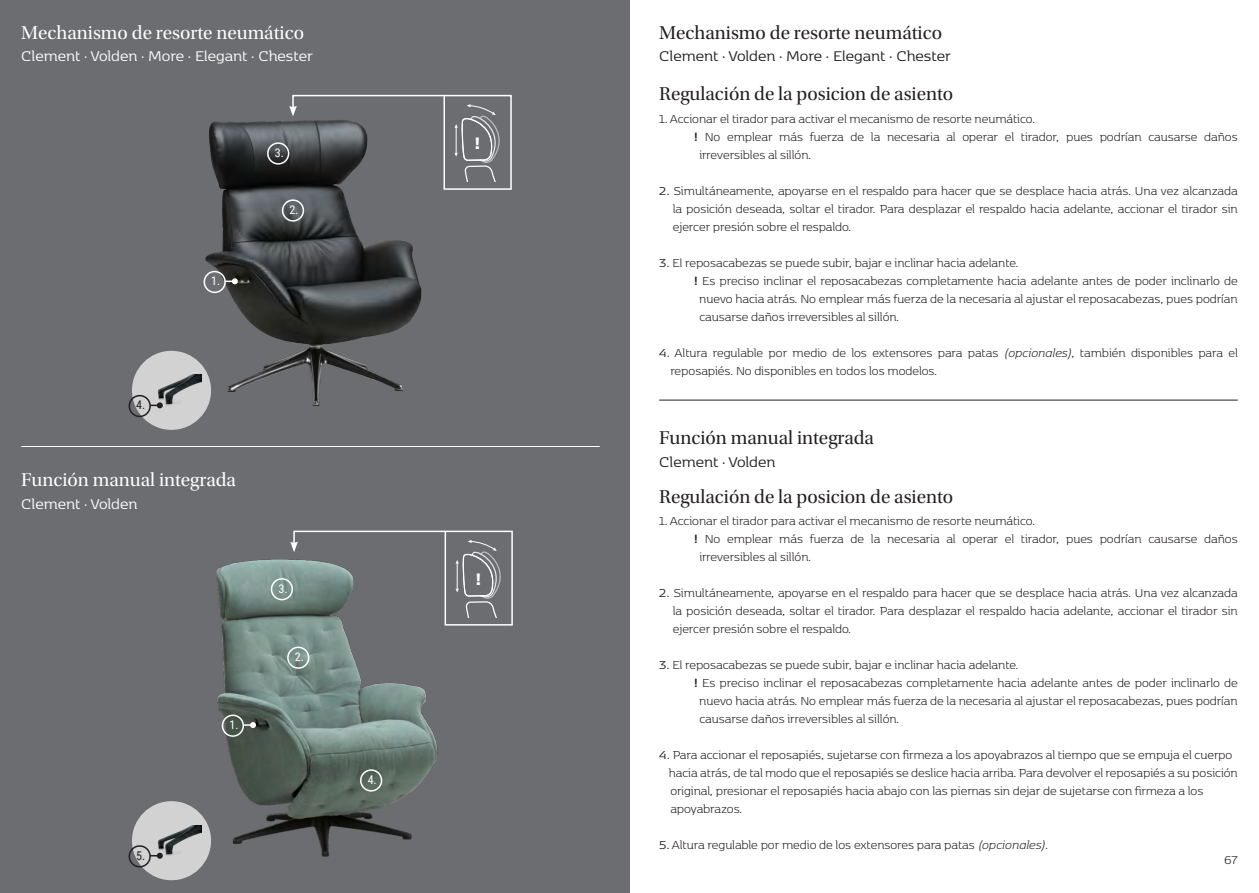
<style>
.page{position:relative;width:1259px;height:893px;background:#fff}
.page>*{position:absolute;margin:0;border:0;box-sizing:border-box;transform-origin:0 0}
.t1{font:19.5px "Utopia Std Subh";color:#231f20}
.t2{font:19.5px "Utopia Std Subh";color:#fff}
.t3{font:16.5px "Kobenhavn";color:#fff}
.t4{font:16.5px "Kobenhavn";color:#231f20}
.t5{font:700 expanded 16.05px "Helvetica Neue LT Std";color:#fff}
.t6{font:300 13.5px/18px "Kobenhavn";color:#231f20;text-align:justify}
.t7{font:12px "Roboto Condensed";color:#fff}
.t8{font:12px "Roboto Condensed";color:#231f20}
.s1{font-weight:700}
.s2{font-weight:400}
.s3{font-style:italic}
</style>
<div class="page">
<div style="left:0;top:0;width:629px;height:893px;background:#6c6d70"></div>
<img style="left:205px;top:120px;width:198px;height:286px">
<svg style="left:454px;top:104px;width:46px;height:78px"></svg>
<div style="left:443px;top:95px;width:69px;height:95px;border:2px solid #fff"></div>
<svg style="left:289px;top:94px;width:156px;height:22px"></svg>
<svg style="left:455px;top:540px;width:46px;height:77px"></svg>
<div style="left:444px;top:531px;width:69px;height:95px;border:2px solid #fff"></div>
<svg style="left:290px;top:530px;width:156px;height:22px"></svg>
<div style="left:204px;top:271px;width:22px;height:22px;border:2px solid #fff;border-radius:50%"></div>
<div style="left:282px;top:199px;width:22px;height:23px;border:2px solid #fff;border-radius:50%"></div>
<div style="left:267px;top:142px;width:22px;height:23px;border:2px solid #fff;border-radius:50%"></div>
<svg style="left:225px;top:278px;width:13px;height:6px"></svg>
<div style="left:132px;top:351px;width:79px;height:79px;background:#d2d2d3;border-radius:50%"></div>
<img style="left:158px;top:375px;width:43px;height:34px">
<div style="left:129px;top:395px;width:22px;height:22px;border:2px solid #231f20;border-radius:50%"></div>
<svg style="left:150px;top:402px;width:13px;height:6px"></svg>
<div style="left:132px;top:801px;width:79px;height:79px;background:#d2d2d3;border-radius:50%"></div>
<img style="left:150px;top:825px;width:51px;height:35px">
<div style="left:129px;top:845px;width:22px;height:22px;border:2px solid #231f20;border-radius:50%"></div>
<svg style="left:150px;top:853px;width:13px;height:6px"></svg>
<hr style="left:21px;top:446px;width:579px;height:1px;background:#fff">
<img style="left:206px;top:559px;width:232px;height:301px">
<div style="left:287px;top:647px;width:22px;height:22px;border:2px solid #fff;border-radius:50%"></div>
<div style="left:360px;top:769px;width:22px;height:23px;border:2px solid #fff;border-radius:50%"></div>
<div style="left:271px;top:578px;width:22px;height:22px;border:2px solid #fff;border-radius:50%"></div>
<div style="left:222px;top:715px;width:22px;height:22px;border:2px solid #fff;border-radius:50%"></div>
<svg style="left:243px;top:722px;width:13px;height:6px"></svg>
<hr style="left:659px;top:400px;width:578px;height:1px;background:#231f20">
<p class="t2" style="left:21px;top:22px;width:284px">Mechanismo de resorte neumático</p>
<p class="t3" style="left:21px;top:45px;width:293px">Clement · Volden · More · Elegant · Chester</p>
<p class="t7" style="left:275px;top:144px;width:11px">3.</p>
<p class="t7" style="left:211px;top:273px;width:11px">1.</p>
<p class="t7" style="left:289px;top:201px;width:11px">2.</p>
<p class="t8" style="left:136px;top:397px;width:11px">4.</p>
<p class="t2" style="left:21px;top:470px;width:216px">Función manual integrada</p>
<p class="t3" style="left:21px;top:493px;width:118px">Clement · Volden</p>
<p class="t7" style="left:229px;top:716px;width:11px">1.</p>
<p class="t7" style="left:278px;top:580px;width:11px">3.</p>
<p class="t7" style="left:295px;top:648px;width:11px">2.</p>
<p class="t8" style="left:136px;top:847px;width:11px">5.</p>
<p class="t7" style="left:368px;top:771px;width:11px">4.</p>
<p class="t5" style="left:474px;top:133px;width:7px">!</p>
<p class="t5" style="left:475px;top:569px;width:7px">!</p>
<p class="t1" style="left:659px;top:22px;width:284px">Mechanismo de resorte neumático</p>
<p class="t4" style="left:659px;top:45px;width:293px">Clement · Volden · More · Elegant · Chester</p>
<p class="t1" style="left:659px;top:84px;width:295px">Regulación de la posicion de asiento</p>
<p class="t6" style="left:659px;top:109px;width:377px">1. Accionar el tirador para activar el mecanismo de resorte neumático.</p>
<p class="t6" style="left:699px;top:127px;width:540px;text-indent:-6px"><span class="s1">!</span> No emplear más fuerza de la necesaria al operar el tirador, pues podrían causarse daños irreversibles al sillón.</p>
<p class="t6" style="left:673px;top:181px;width:566px;text-indent:-14px"><span class="s2">2.</span> Simultáneamente, apoyarse en el respaldo para hacer que se desplace hacia atrás. Una vez alcanzada la posición deseada, soltar el tirador. Para desplazar el respaldo hacia adelante, accionar el tirador sin ejercer presión sobre el respaldo.</p>
<p class="t6" style="left:659px;top:253px;width:361px"><span class="s2">3.</span> El reposacabezas se puede subir, bajar e inclinar hacia adelante.</p>
<p class="t6" style="left:699px;top:271px;width:540px;text-indent:-6px"><span class="s1">!</span> Es preciso inclinar el reposacabezas completamente hacia adelante antes de poder inclinarlo de nuevo hacia atrás. No emplear más fuerza de la necesaria al ajustar el reposacabezas, pues podrían causarse daños irreversibles al sillón.</p>
<p class="t6" style="left:670px;top:343px;width:569px;text-indent:-11px"><span class="s2">4.</span> Altura regulable por medio de los extensores para patas <span class="s3">(opcionales)</span>, también disponibles para el reposapiés. No disponibles en todos los modelos.</p>
<p class="t1" style="left:659px;top:427px;width:216px">Función manual integrada</p>
<p class="t4" style="left:659px;top:451px;width:118px">Clement · Volden</p>
<p class="t1" style="left:659px;top:486px;width:295px">Regulación de la posicion de asiento</p>
<p class="t6" style="left:659px;top:511px;width:377px">1. Accionar el tirador para activar el mecanismo de resorte neumático.</p>
<p class="t6" style="left:699px;top:529px;width:540px;text-indent:-6px"><span class="s1">!</span> No emplear más fuerza de la necesaria al operar el tirador, pues podrían causarse daños irreversibles al sillón.</p>
<p class="t6" style="left:673px;top:583px;width:566px;text-indent:-14px"><span class="s2">2.</span> Simultáneamente, apoyarse en el respaldo para hacer que se desplace hacia atrás. Una vez alcanzada la posición deseada, soltar el tirador. Para desplazar el respaldo hacia adelante, accionar el tirador sin ejercer presión sobre el respaldo.</p>
<p class="t6" style="left:659px;top:655px;width:361px"><span class="s2">3.</span> El reposacabezas se puede subir, bajar e inclinar hacia adelante.</p>
<p class="t6" style="left:699px;top:673px;width:540px;text-indent:-6px"><span class="s1">!</span> Es preciso inclinar el reposacabezas completamente hacia adelante antes de poder inclinarlo de nuevo hacia atrás. No emplear más fuerza de la necesaria al ajustar el reposacabezas, pues podrían causarse daños irreversibles al sillón.</p>
<p class="t6" style="left:659px;top:745px;width:574px"><span class="s2">4.</span> Para accionar el reposapiés, sujetarse con firmeza a los apoyabrazos al tiempo que se empuja el cuerpo</p>
<p class="t6" style="left:669px;top:763px;width:570px">hacia atrás, de tal modo que el reposapiés se deslice hacia arriba. Para devolver el reposapiés a su posición</p>
<p class="t6" style="left:670px;top:781px;width:534px">original, presionar el reposapiés hacia abajo con las piernas sin dejar de sujetarse con firmeza a los</p>
<p class="t6" style="left:670px;top:799px;width:73px">apoyabrazos.</p>
<p class="t6" style="left:659px;top:835px;width:390px"><span class="s2">5.</span> Altura regulable por medio de los extensores para patas <span class="s3">(opcionales)</span>.</p>
<p class="t6" style="left:1224px;top:850px;width:15px">67</p>
</div>
